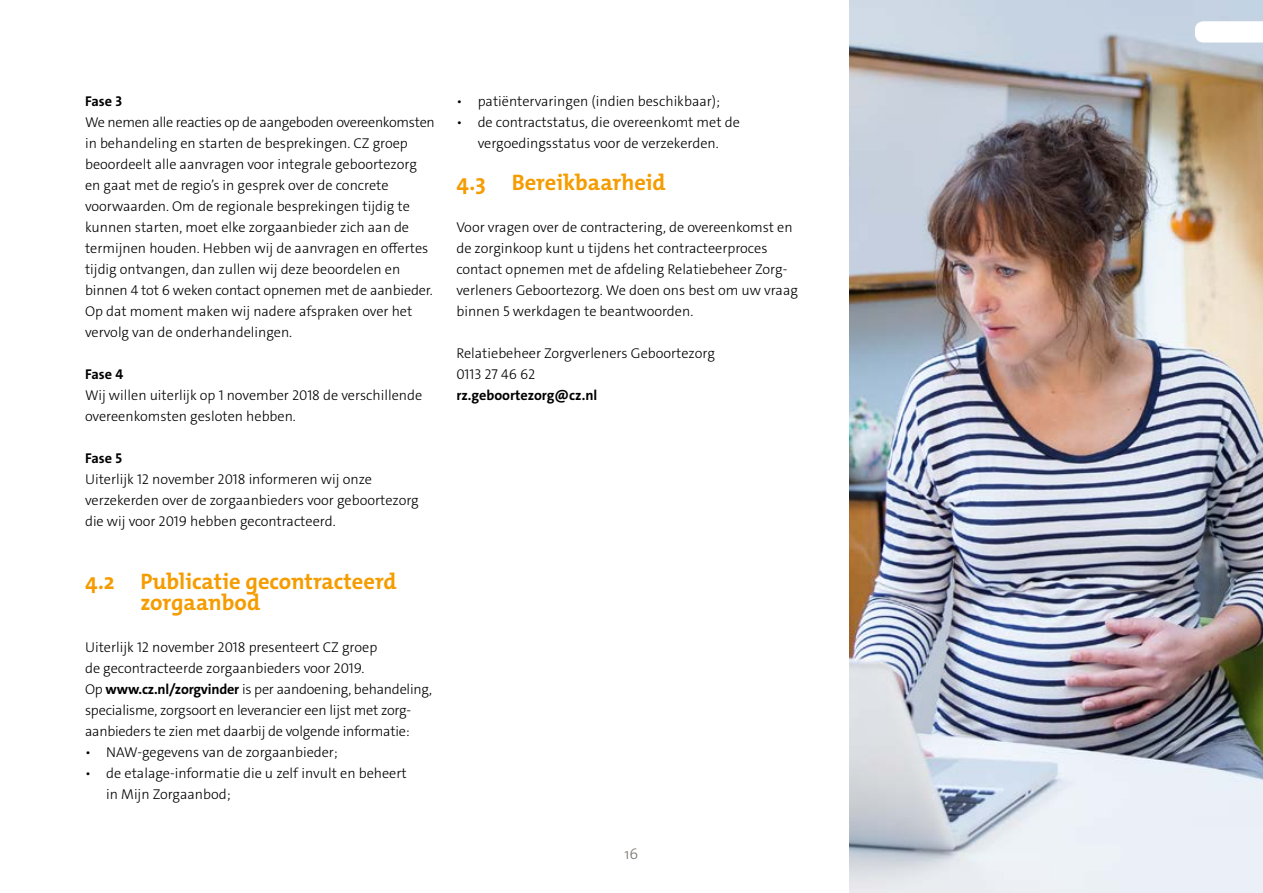
<style>
.page{position:relative;width:1263px;height:893px;background:#fff}
.page>*{position:absolute;margin:0;border:0;box-sizing:border-box;transform-origin:0 0}
.t1{font:700 22.5px/21px "The Mix Os F";color:#f59c00}
.t2{font:300 15px "The Mix Os F";color:#77746f}
.t3{font:300 14.25px/21px "The Sans C4 s";color:#000}
.t4{font:700 14.25px "The Sans C4 s";color:#000}
.s1{font-weight:700}
</style>
<div class="page">
<img style="left:849px;top:0;width:414px;height:893px">
<svg style="left:1195px;top:21px;width:68px;height:22px"></svg>
<p class="t4" style="left:85px;top:92px;width:39px">Fase 3</p>
<p class="t3" style="left:85px;top:112px;width:351px">We nemen alle reacties op de aangeboden overeenkomsten in behandeling en starten de besprekingen. CZ groep beoordeelt alle aanvragen voor integrale geboortezorg en gaat met de regio’s in gesprek over de concrete voorwaarden. Om de regionale besprekingen tijdig te kunnen starten, moet elke zorgaanbieder zich aan de termijnen houden. Hebben wij de aanvragen en offertes tijdig ontvangen, dan zullen wij deze beoordelen en binnen 4 tot 6 weken contact opnemen met de aanbieder.<br>Op dat moment maken wij nadere afspraken over het vervolg van de onderhandelingen.</p>
<p class="t4" style="left:85px;top:365px;width:40px">Fase 4</p>
<p class="t3" style="left:85px;top:385px;width:339px">Wij willen uiterlijk op 1 november 2018 de verschillende overeenkomsten gesloten hebben.</p>
<p class="t4" style="left:85px;top:449px;width:38px">Fase 5</p>
<p class="t3" style="left:85px;top:469px;width:335px">Uiterlijk 12 november 2018 informeren wij onze verzekerden over de zorgaanbieders voor geboortezorg die wij voor 2019 hebben gecontracteerd.</p>
<h1 class="t1" style="left:140px;top:571px;width:258px;text-indent:-55px">4.2 Publicatie gecontracteerd zorgaanbod</h1>
<p class="t3" style="left:85px;top:637px;width:348px">Uiterlijk 12 november 2018 presenteert CZ groep<br>de gecontracteerde zorgaanbieders voor 2019.<br>Op <span class="s1">www.cz.nl/zorgvinder</span> is per aandoening, behandeling, specialisme, zorgsoort en leverancier een lijst met zorg&shy;aanbieders te zien met daarbij de volgende informatie:</p>
<p class="t3" style="left:85px;top:742px;width:254px">• NAW-gegevens van de zorgaanbieder;</p>
<p class="t3" style="left:106px;top:763px;width:302px;text-indent:-21px">• de etalage-informatie die u zelf invult en beheert in Mijn Zorgaanbod;</p>
<p class="t3" style="left:456px;top:91px;width:265px">• patiëntervaringen (indien beschikbaar);</p>
<p class="t3" style="left:456px;top:112px;width:285px;text-align:center">• de contractstatus, die overeenkomt met de vergoedingsstatus voor de verzekerden.</p>
<h1 class="t1" style="left:456px;top:172px;width:211px">4.3 Bereikbaarheid</h1>
<p class="t3" style="left:456px;top:217px;width:343px">Voor vragen over de contractering, de overeenkomst en de zorginkoop kunt u tijdens het contracteerproces contact opnemen met de afdeling Relatiebeheer Zorg&shy;verleners Geboortezorg. We doen ons best om uw vraag binnen 5 werkdagen te beantwoorden.</p>
<p class="t3" style="left:456px;top:343px;width:260px">Relatiebeheer Zorgverleners Geboortezorg<br>0113 27 46 62</p>
<p class="t4" style="left:456px;top:386px;width:142px">rz.geboortezorg@cz.nl</p>
<p class="t2" style="left:625px;top:844px;width:15px">16</p>
</div>
